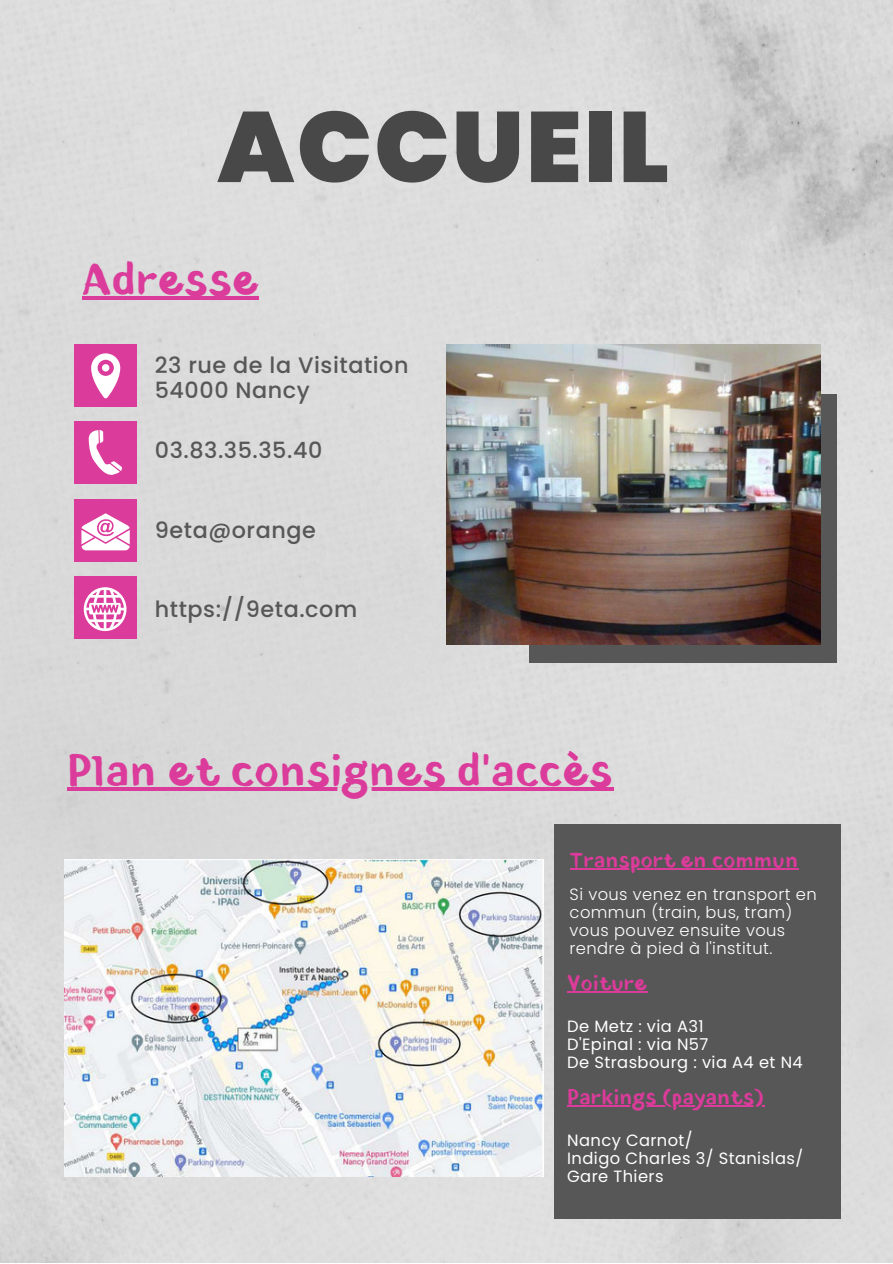
<style>
.page{position:relative;width:893px;height:1264px;background:#fff}
.page>*{position:absolute;margin:0;border:0;box-sizing:border-box;transform-origin:0 0}
.t1{font:900 99.6px "Poppins";letter-spacing:.025em;color:#494848}
.t2{font:700 43.65px "Blushes";letter-spacing:.025em;color:#db3b9a}
.t3{font:500 22.35px/24.8px "Poppins";letter-spacing:.025em;color:#575757}
.t4{font:700 21.15px "Blushes";letter-spacing:.025em;color:#db3b9a}
.t5{font:16.35px/18px "Poppins";letter-spacing:.025em;color:#fff}
.t6{font:300 16.35px/18px "Poppins";letter-spacing:.025em;color:#fff}
</style>
<div class="page">
<div style="left:0;top:0;width:892px;height:1262px;background:#dbdbdb"></div>
<div style="left:529px;top:394px;width:307px;height:269px;background:#575757"></div>
<img style="left:446px;top:344px;width:374px;height:300px">
<div style="left:74px;top:344px;width:62px;height:62px;background:#db3b9a"></div>
<div style="left:74px;top:422px;width:62px;height:62px;background:#db3b9a"></div>
<div style="left:74px;top:499px;width:62px;height:62px;background:#db3b9a"></div>
<div style="left:74px;top:576px;width:62px;height:62px;background:#db3b9a"></div>
<svg style="left:91px;top:353px;width:29px;height:45px"></svg>
<div style="left:102px;top:364px;width:7px;height:7px;background:#fff;border-radius:50%"></div>
<svg style="left:89px;top:430px;width:33px;height:45px"></svg>
<svg style="left:81px;top:513px;width:49px;height:37px"></svg>
<svg style="left:84px;top:587px;width:42px;height:44px"></svg>
<img style="left:64px;top:859px;width:479px;height:317px">
<hr style="left:82px;top:297px;width:177px;height:3px;background:#db3b9a">
<hr style="left:67px;top:787px;width:546px;height:4px;background:#db3b9a">
<div style="left:554px;top:824px;width:287px;height:394px;background:#575757"></div>
<hr style="left:569px;top:868px;width:229px;height:1px;background:#db3b9a">
<hr style="left:567px;top:991px;width:80px;height:1px;background:#db3b9a">
<hr style="left:567px;top:1105px;width:197px;height:1px;background:#db3b9a">
<h1 class="t1" style="left:217px;top:89px;width:453px">ACCUEIL</h1>
<h2 class="t2" style="left:82px;top:250px;width:177px">Adresse</h2>
<h3 class="t3" style="left:155px;top:353px;width:255px">23 rue de la Visitation<br>54000 Nancy</h3>
<h3 class="t3" style="left:155px;top:437px;width:169px">03.83.35.35.40</h3>
<h3 class="t3" style="left:155px;top:518px;width:162px">9eta@orange</h3>
<h3 class="t3" style="left:155px;top:597px;width:204px">https://9eta.com</h3>
<h2 class="t2" style="left:67px;top:740px;width:546px">Plan et consignes d'accès</h2>
<p class="t4" style="left:569px;top:845px;width:230px">Transport en commun</p>
<p class="t6" style="left:569px;top:885px;width:248px">Si vous venez en transport en commun (train, bus, tram) vous pouvez ensuite vous rendre à pied à l'institut.</p>
<p class="t4" style="left:567px;top:968px;width:81px">Voiture</p>
<p class="t5" style="left:567px;top:1017px;width:237px">De Metz : via A31<br>D'Epinal : via N57<br>De Strasbourg : via A4 et N4</p>
<p class="t4" style="left:567px;top:1082px;width:198px">Parkings (payants)</p>
<p class="t5" style="left:567px;top:1131px;width:237px">Nancy Carnot/<br>Indigo Charles 3/ Stanislas/<br>Gare Thiers</p>
</div>
